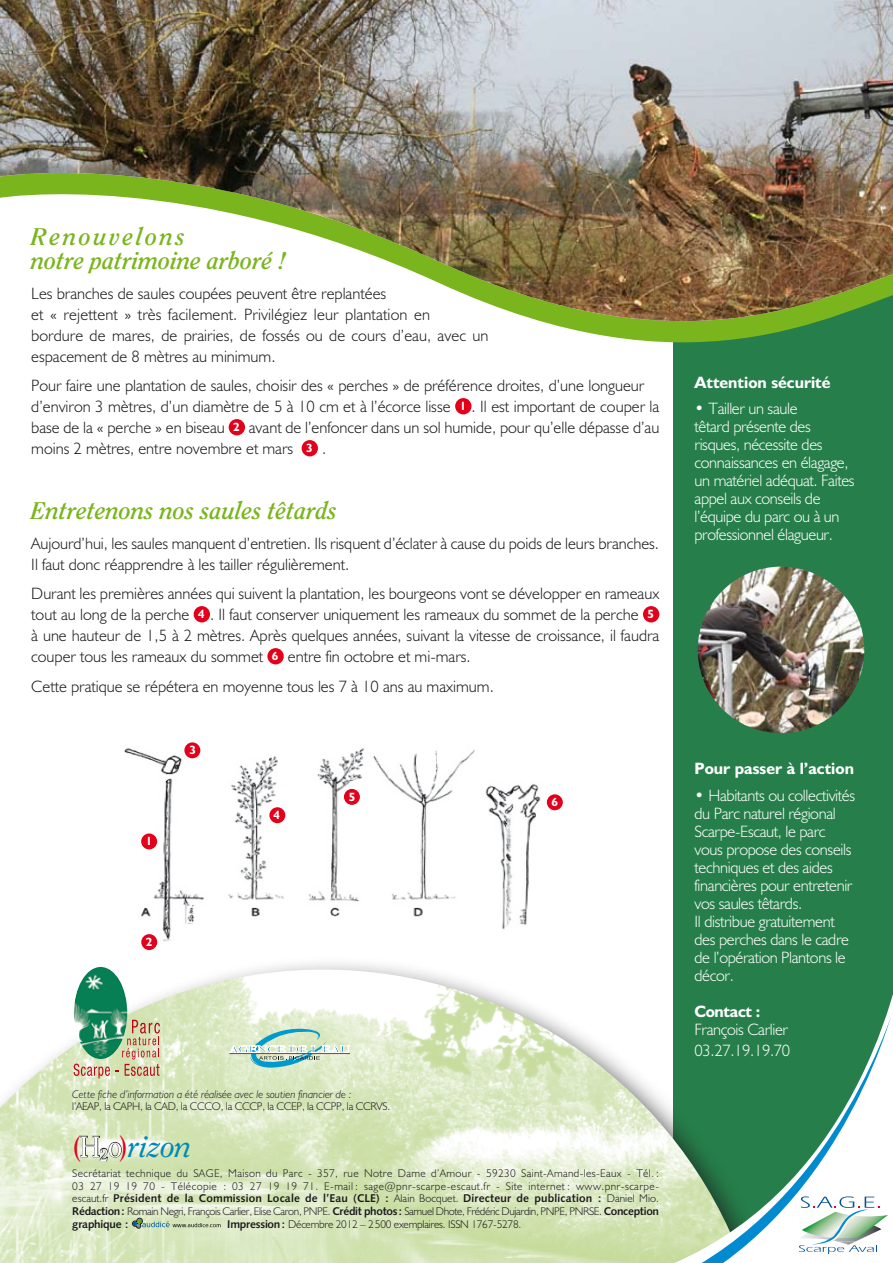
<style>
.page{position:relative;width:893px;height:1263px;background:#fff}
.page>*{position:absolute;margin:0;border:0;box-sizing:border-box;transform-origin:0 0}
.t1{font:italic 29.1px "Clearface";color:#0089b4}
.t2{font:italic 700 24px/24px "Clearface";color:#7ab51d}
.t3{font:300 16.5px/21px "Humanist 521 BT";color:#1a171b}
.t4{font:300 16.5px/18px "Humanist 521 BT";letter-spacing:-.02em;color:#fff}
.t5{font:700 16.5px "Humanist 521 BT";color:#fff}
.t6{font:700 16.5px "Humanist 521 BT";letter-spacing:-.02em;color:#fff}
.t7{font:700 12px "Humanist 521 BT";color:#fff}
.t8{font:300 11.25px/12.8px "Humanist 521 BT";letter-spacing:.03em;color:#1a171b}
.t9{font:300 11.25px "Humanist 521 BT";letter-spacing:-.03em;color:#1a171b}
.t10{font:300 11.25px "Humanist 521 BT";letter-spacing:-.02em;color:#1a171b}
.t11{font:11.25px "Humanist 531 BT Bold A";letter-spacing:.01em;color:#1a171b}
.t12{font:italic 300 11.25px "Humanist 521 BT";color:#1a171b}
.t13{font:11.25px "Humanist 531 BT Bold A";letter-spacing:-.02em;color:#1a171b}
.s1{font-weight:700;font-size:12px;color:#fff}
.s2{font-style:normal;color:#e2001a}
.s3{font-style:normal;color:#fff}
.s4{font-family:"Humanist 521 BT";font-weight:300}
.s5{font-family:"Humanist 531 BT Bold A";font-weight:400}
</style>
<div class="page">
<img style="left:124px;top:746px;width:424px;height:204px">
<div style="left:673px;top:248px;width:220px;height:1015px;background:#267f4a"></div>
<svg style="left:547px;top:323px;width:265px;height:20px;fill:#7ab51d"></svg>
<img style="left:0;top:0;width:893px;height:323px">
<img style="left:0;top:969px;width:563px;height:294px">
<svg style="left:885px;top:994px;width:8px;height:269px"></svg>
<svg style="left:563px;top:1017px;width:328px;height:246px"></svg>
<img style="left:798px;top:1219px;width:1px;height:22px">
<img style="left:880px;top:1212px;width:8px;height:30px">
<svg style="left:799px;top:1196px;width:81px;height:58px;background:#cededa"></svg>
<svg style="left:80px;top:1135px;width:42px;height:27px"></svg>
<svg style="left:132px;top:1218px;width:89px;height:10px"></svg>
<svg style="left:74px;top:1020px;width:86px;height:58px;background:#d4bc9f"></svg>
<img style="left:74px;top:967px;width:53px;height:92px">
<svg style="left:229px;top:1028px;width:121px;height:40px;background:#c1d9c8"></svg>
<div style="left:455px;top:398px;width:16px;height:16px;background:#e2001a;border-radius:50%"></div>
<div style="left:229px;top:419px;width:16px;height:16px;background:#e2001a;border-radius:50%"></div>
<div style="left:302px;top:440px;width:16px;height:16px;background:#e2001a;border-radius:50%"></div>
<div style="left:194px;top:606px;width:16px;height:16px;background:#e2001a;border-radius:50%"></div>
<div style="left:643px;top:606px;width:16px;height:16px;background:#e2001a;border-radius:50%"></div>
<div style="left:267px;top:648px;width:17px;height:16px;background:#e2001a;border-radius:50%"></div>
<div style="left:141px;top:833px;width:16px;height:16px;background:#e2001a;border-radius:50%"></div>
<div style="left:141px;top:934px;width:16px;height:16px;background:#e2001a;border-radius:50%"></div>
<div style="left:184px;top:742px;width:16px;height:16px;background:#e2001a;border-radius:50%"></div>
<div style="left:269px;top:807px;width:16px;height:16px;background:#e2001a;border-radius:50%"></div>
<div style="left:344px;top:789px;width:16px;height:16px;background:#e2001a;border-radius:50%"></div>
<div style="left:547px;top:794px;width:16px;height:16px;background:#e2001a;border-radius:50%"></div>
<img style="left:698px;top:567px;width:166px;height:166px;border-radius:83px">
<h2 class="t2" style="left:31px;top:225px;width:257px">Renouvelons<br>notre patrimoine arboré !</h2>
<p class="t3" style="left:31px;top:282px;width:459px">Les branches de saules coupées peuvent être replantées<br>et « rejettent » très facilement. Privilégiez leur plantation en<br>bordure de mares, de prairies, de fossés ou de cours d’eau, avec un espacement de 8 mètres au minimum.</p>
<p class="t3" style="left:31px;top:375px;width:630px">Pour faire une plantation de saules, choisir des « perches » de préférence droites, d’une longueur d’environ 3 mètres, d’un diamètre de 5 à 10 cm et à l’écorce lisse <span class="s1">1</span> . Il est important de couper la base de la « perche » en biseau <span class="s1">2</span> avant de l’enfoncer dans un sol humide, pour qu’elle dépasse d’au moins 2 mètres, entre novembre et mars <span class="s1">3</span> .</p>
<h2 class="t2" style="left:31px;top:499px;width:307px">Entretenons nos saules têtards</h2>
<p class="t3" style="left:31px;top:532px;width:629px">Aujourd’hui, les saules manquent d’entretien. Ils risquent d’éclater à cause du poids de leurs branches.<br>Il faut donc réapprendre à les tailler régulièrement.</p>
<p class="t3" style="left:31px;top:583px;width:630px">Durant les premières années qui suivent la plantation, les bourgeons vont se développer en rameaux tout au long de la perche <span class="s1">4</span> . Il faut conserver uniquement les rameaux du sommet de la perche <span class="s1">5 </span>à une hauteur de 1,5 à 2 mètres. Après quelques années, suivant la vitesse de croissance, il faudra couper tous les rameaux du sommet <span class="s1">6</span> entre fin octobre et mi-mars.</p>
<p class="t3" style="left:31px;top:675px;width:464px">Cette pratique se répétera en moyenne tous les 7 à 10 ans au maximum.</p>
<p class="t7" style="left:146px;top:833px;width:8px">1</p>
<p class="t7" style="left:146px;top:934px;width:8px">2</p>
<p class="t7" style="left:189px;top:742px;width:8px">3</p>
<p class="t7" style="left:273px;top:807px;width:8px">4</p>
<p class="t7" style="left:349px;top:789px;width:8px">5</p>
<p class="t12" style="left:72px;top:1087px;width:281px">Cette fiche d’information a été réalisée avec le soutien financier de :</p>
<p class="t10" style="left:72px;top:1100px;width:319px">l’AEAP, la CAPH, la CAD, la CCCO, la CCCP, la CCEP, la CCPP, la CCRVS.</p>
<p class="t7" style="left:551px;top:794px;width:8px">6</p>
<h1 class="t1" style="left:72px;top:1130px;width:121px"><span class="s2">(</span><span class="s3">H</span><sub>2</sub><span class="s3">o</span><span class="s2">)</span>rizon</h1>
<p class="t8" style="left:72px;top:1166px;width:588px">Secrétariat technique du SAGE, Maison du Parc - 357, rue Notre Dame d’Amour - 59230 Saint-Amand-les-Eaux - Tél. :<br>03 27 19 19 70 - Télécopie : 03 27 19 19 71. E-mail : sage@pnr-scarpe-escaut.fr - Site internet : www.pnr-scarpe-</p>
<p class="t11" style="left:72px;top:1191px;width:588px"><span class="s4">escaut.fr</span> Président de la Commission Locale de l’Eau (CLE) : <span class="s4">Alain Bocquet.</span> Directeur de publication : <span class="s4">Daniel M io.</span></p>
<p class="t9" style="left:72px;top:1204px;width:588px"><span class="s5">Rédaction:</span> Romain Negri, François Carlier, Elise Caron, PNPE. <span class="s5">Crédit photos:</span> Samuel Dhote, Frédéric Dujardin, PNPE, PNRSE. <span class="s5">Conception</span></p>
<p class="t13" style="left:72px;top:1217px;width:58px">graphique :</p>
<p class="t10" style="left:227px;top:1217px;width:296px"><span class="s5">Impression:</span> Décembre 2012 – 2500 exemplaires. ISSN 1767-5278.</p>
<p class="t5" style="left:694px;top:372px;width:138px">Attention sécurité</p>
<p class="t4" style="left:694px;top:399px;width:162px">• Tailler un saule<br>têtard présente des risques, nécessite des connaissances en élagage, un matériel adéquat. Faites appel aux conseils de l’équipe du parc ou à un professionnel élagueur.</p>
<p class="t5" style="left:694px;top:758px;width:161px">Pour passer à l’action</p>
<p class="t4" style="left:694px;top:786px;width:162px">• Habitants ou collectivités du Parc naturel régional<br>Scarpe-Escaut, le parc vous propose des conseils techniques et des aides financières pour entretenir vos saules têtards.<br>Il distribue gratuitement des perches dans le cadre de l’opération Plantons le décor.</p>
<p class="t6" style="left:694px;top:1001px;width:67px">Contact :</p>
<p class="t4" style="left:694px;top:1018px;width:97px;line-height:21px">François Carlier<br>03.27.19.19.70</p>
</div>
